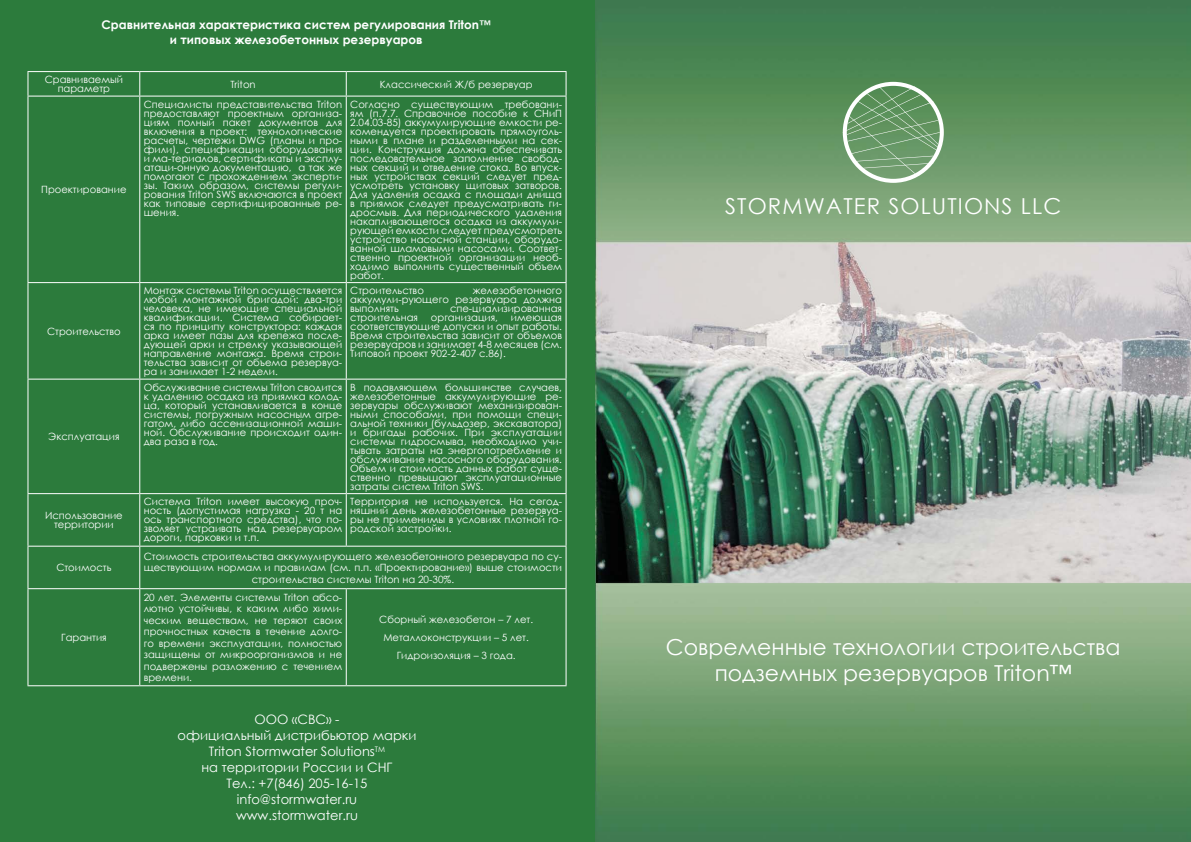
<style>
.page{position:relative;width:1191px;height:842px;background:#fff}
.page>*{position:absolute;margin:0;border:0;box-sizing:border-box;transform-origin:0 0}
.t1{font:22px/26.4px "Century Gothic";color:#fff;text-align:center}
.t2{font:22px "Century Gothic";letter-spacing:.05em;color:#fff}
.t3{font:13px/16px "Century Gothic";color:#fff;text-align:center}
.t4{font:700 12px/14.4px "Century Gothic";color:#fff;text-align:center}
.t5{font:10px/9px "Century Gothic";color:#fff;text-align:justify}
</style>
<div class="page">
<div style="left:0;top:0;width:595px;height:842px;background:#2c7b3c"></div>
<hr style="left:27px;top:71px;width:113px;height:1px;background:#fff">
<svg style="left:27px;top:72px;width:1px;height:24px"></svg>
<hr style="left:140px;top:71px;width:206px;height:1px;background:#fff">
<svg style="left:139px;top:72px;width:1px;height:24px"></svg>
<hr style="left:346px;top:71px;width:220px;height:1px;background:#fff">
<svg style="left:346px;top:72px;width:1px;height:24px"></svg>
<svg style="left:565px;top:72px;width:1px;height:24px"></svg>
<hr style="left:27px;top:96px;width:113px;height:1px;background:#fff">
<hr style="left:27px;top:97px;width:1px;height:185px;background:#fff">
<hr style="left:140px;top:96px;width:206px;height:1px;background:#fff">
<hr style="left:139px;top:97px;width:1px;height:185px;background:#fff">
<hr style="left:346px;top:96px;width:220px;height:1px;background:#fff">
<hr style="left:346px;top:97px;width:1px;height:185px;background:#fff">
<hr style="left:565px;top:97px;width:1px;height:185px;background:#fff">
<hr style="left:27px;top:282px;width:113px;height:1px;background:#fff">
<hr style="left:27px;top:283px;width:1px;height:96px;background:#fff">
<hr style="left:140px;top:282px;width:206px;height:1px;background:#fff">
<hr style="left:139px;top:283px;width:1px;height:96px;background:#fff">
<hr style="left:346px;top:282px;width:220px;height:1px;background:#fff">
<hr style="left:346px;top:283px;width:1px;height:96px;background:#fff">
<hr style="left:565px;top:283px;width:1px;height:96px;background:#fff">
<hr style="left:27px;top:379px;width:113px;height:1px;background:#fff">
<hr style="left:27px;top:380px;width:1px;height:113px;background:#fff">
<hr style="left:140px;top:379px;width:206px;height:1px;background:#fff">
<hr style="left:139px;top:380px;width:1px;height:113px;background:#fff">
<hr style="left:346px;top:379px;width:220px;height:1px;background:#fff">
<hr style="left:346px;top:380px;width:1px;height:113px;background:#fff">
<hr style="left:565px;top:380px;width:1px;height:113px;background:#fff">
<hr style="left:27px;top:493px;width:113px;height:1px;background:#fff">
<hr style="left:27px;top:494px;width:1px;height:52px;background:#fff">
<hr style="left:140px;top:493px;width:206px;height:1px;background:#fff">
<hr style="left:139px;top:494px;width:1px;height:52px;background:#fff">
<hr style="left:346px;top:493px;width:220px;height:1px;background:#fff">
<hr style="left:346px;top:494px;width:1px;height:52px;background:#fff">
<hr style="left:565px;top:494px;width:1px;height:52px;background:#fff">
<hr style="left:27px;top:546px;width:113px;height:1px;background:#fff">
<hr style="left:27px;top:547px;width:1px;height:41px;background:#fff">
<hr style="left:140px;top:546px;width:206px;height:1px;background:#fff">
<hr style="left:139px;top:547px;width:1px;height:41px;background:#fff">
<hr style="left:346px;top:546px;width:220px;height:1px;background:#fff">
<hr style="left:565px;top:547px;width:1px;height:41px;background:#fff">
<hr style="left:27px;top:588px;width:113px;height:1px;background:#fff">
<hr style="left:27px;top:589px;width:1px;height:96px;background:#fff">
<hr style="left:140px;top:588px;width:206px;height:1px;background:#fff">
<hr style="left:139px;top:589px;width:1px;height:96px;background:#fff">
<hr style="left:346px;top:588px;width:220px;height:1px;background:#fff">
<hr style="left:346px;top:589px;width:1px;height:96px;background:#fff">
<hr style="left:565px;top:589px;width:1px;height:96px;background:#fff">
<hr style="left:27px;top:685px;width:113px;height:1px;background:#fff">
<hr style="left:140px;top:685px;width:206px;height:1px;background:#fff">
<hr style="left:346px;top:685px;width:220px;height:1px;background:#fff">
<img style="left:595px;top:0;width:596px;height:842px">
<svg style="left:842px;top:82px;width:101px;height:101px;background:#7ba57a"></svg>
<p class="t4" style="left:102px;top:17px;width:391px">Сравнительная характеристика систем регулирования Triton™ и типовых железобетонных резервуаров</p>
<p class="t5" style="left:45px;top:75px;width:80px;text-align:center">Сравниваемый параметр</p>
<p class="t5" style="left:230px;top:79px;width:27px">Triton</p>
<p class="t5" style="left:380px;top:79px;width:154px">Классический Ж/б резервуар</p>
<p class="t5" style="left:41px;top:185px;width:87px">Проектирование</p>
<p class="t5" style="left:47px;top:326px;width:75px">Строительство</p>
<p class="t5" style="left:48px;top:432px;width:73px">Эксплуатация</p>
<p class="t5" style="left:45px;top:511px;width:79px;text-align:center">Использование территории</p>
<p class="t5" style="left:144px;top:99px;width:200px">Специалисты представительства Triton предоставляют проектным организа&shy;циям полный пакет документов для включения в проект: технологические расчеты, чертежи DWG (планы и про&shy;фили), спецификации оборудования и ма-териалов, сертификаты и эксплу&shy;атаци-онную документацию, а так же помогают с прохождением эксперти&shy;зы. Таким образом, системы регули&shy;рования Triton SWS включаются в проект как типовые сертифицированные ре&shy;шения.</p>
<p class="t5" style="left:350px;top:99px;width:213px">Согласно существующим требовани&shy;ям (п.7.7. Справочное пособие к СНиП 2.04.03-85) аккумулирующие емкости ре&shy;комендуется проектировать прямоуголь&shy;ными в плане и разделенными на сек&shy;ции. Конструкция должна обеспечивать последовательное заполнение свобод&shy;ных секций и отведение стока. Во впуск&shy;ных устройствах секций следует пред&shy;усмотреть установку щитовых затворов.<br>Для удаления осадка с площади днища в приямок следует предусматривать ги&shy;дросмыв. Для периодического удаления накапливающегося осадка из аккумули&shy;рующей емкости следует предусмотреть устройство насосной станции, оборудо&shy;ванной шламовыми насосами. Соответ&shy;ственно проектной организации необ&shy;ходимо выполнить существенный объем работ.</p>
<p class="t5" style="left:144px;top:286px;width:200px">Монтаж системы Triton осуществляется любой монтажной бригадой: два-три человека, не имеющие специальной квалификации. Система собирает&shy;ся по принципу конструктора: каждая арка имеет пазы для крепежа после&shy;дующей арки и стрелку указывающей направление монтажа. Время строи&shy;тельства зависит от объема резервуа&shy;ра и занимает 1-2 недели.</p>
<p class="t5" style="left:350px;top:286px;width:75px">Строительство</p>
<p class="t5" style="left:350px;top:286px;width:213px;text-indent:122px">железобетонного аккумули-рующего резервуара должна выполнять</p>
<p class="t5" style="left:450px;top:304px;width:113px">спе-циализированная</p>
<p class="t5" style="left:350px;top:313px;width:69px">строительная</p>
<p class="t5" style="left:431px;top:313px;width:68px">организация,</p>
<p class="t5" style="left:350px;top:313px;width:213px;text-indent:161px">имеющая соответствующие допуски и опыт работы.<br>Время строительства зависит от объемов резервуаров и занимает 4-8 месяцев (см.<br>Типовой проект 902-2-407 с.86).</p>
<p class="t5" style="left:144px;top:382px;width:200px">Обслуживание системы Triton сводится к удалению осадка из приямка колод&shy;ца, который устанавливается в конце системы, погружным насосным агре&shy;гатом, либо ассенизационной маши&shy;ной. Обслуживание происходит один&shy;два раза в год.</p>
<p class="t5" style="left:350px;top:382px;width:213px">В подавляющем большинстве случаев, железобетонные аккумулирующие ре&shy;зервуары обслуживают механизирован&shy;ными способами, при помощи специ&shy;альной техники (бульдозер, экскаватора) и бригады рабочих. При эксплуатации системы гидросмыва, необходимо учи&shy;тывать затраты на энергопотребление и обслуживание насосного оборудования.<br>Объем и стоимость данных работ суще&shy;ственно превышают эксплуатационные затраты систем Triton SWS.</p>
<p class="t5" style="left:144px;top:497px;width:200px">Система Triton имеет высокую проч&shy;ность (допустимая нагрузка - 20 т на ось транспортного средства), что по&shy;зволяет устраивать над резервуаром дороги, парковки и т.п.</p>
<p class="t5" style="left:350px;top:497px;width:213px">Территория не используется. На сегод&shy;няшний день железобетонные резервуа&shy;ры не применимы в условиях плотной го&shy;родской застройки.</p>
<p class="t5" style="left:56px;top:563px;width:57px">Стоимость</p>
<p class="t5" style="left:144px;top:550px;width:420px;line-height:11.5px;text-align:center">Стоимость строительства аккумулирующего железобетонного резервуара по су&shy;ществующим нормам и правилам (см. п.п. «Проектирование») выше стоимости строительства системы Triton на 20-30%.</p>
<p class="t5" style="left:61px;top:633px;width:47px">Гарантия</p>
<p class="t5" style="left:144px;top:591px;width:200px;line-height:11.5px">20 лет. Элементы системы Triton абсо&shy;лютно устойчивы, к каким либо хими&shy;ческим веществам, не теряют своих прочностных качеств в течение долго&shy;го времени эксплуатации, полностью защищены от микроорганизмов и не подвержены разложению с течением времени.</p>
<p class="t5" style="left:379px;top:610px;width:155px;line-height:18px;text-align:center">Сборный железобетон – 7 лет.<br>Металлоконструкции – 5 лет.<br>Гидроизоляция – 3 года.</p>
<h2 class="t3" style="left:177px;top:711px;width:240px">ООО «СВС» -<br>официальный дистрибьютор марки<br>Triton Stormwater Solutions<sup>TM<br></sup>на территории России и СНГ<br>Тел.: +7(846) 205-16-15 info@stormwater.ru www.stormwater.ru</h2>
<h1 class="t2" style="left:725px;top:191px;width:337px">STORMWATER SOLUTIONS LLC</h1>
<h1 class="t1" style="left:666px;top:634px;width:456px">Современные технологии строительства подземных резервуаров Triton™</h1>
</div>
